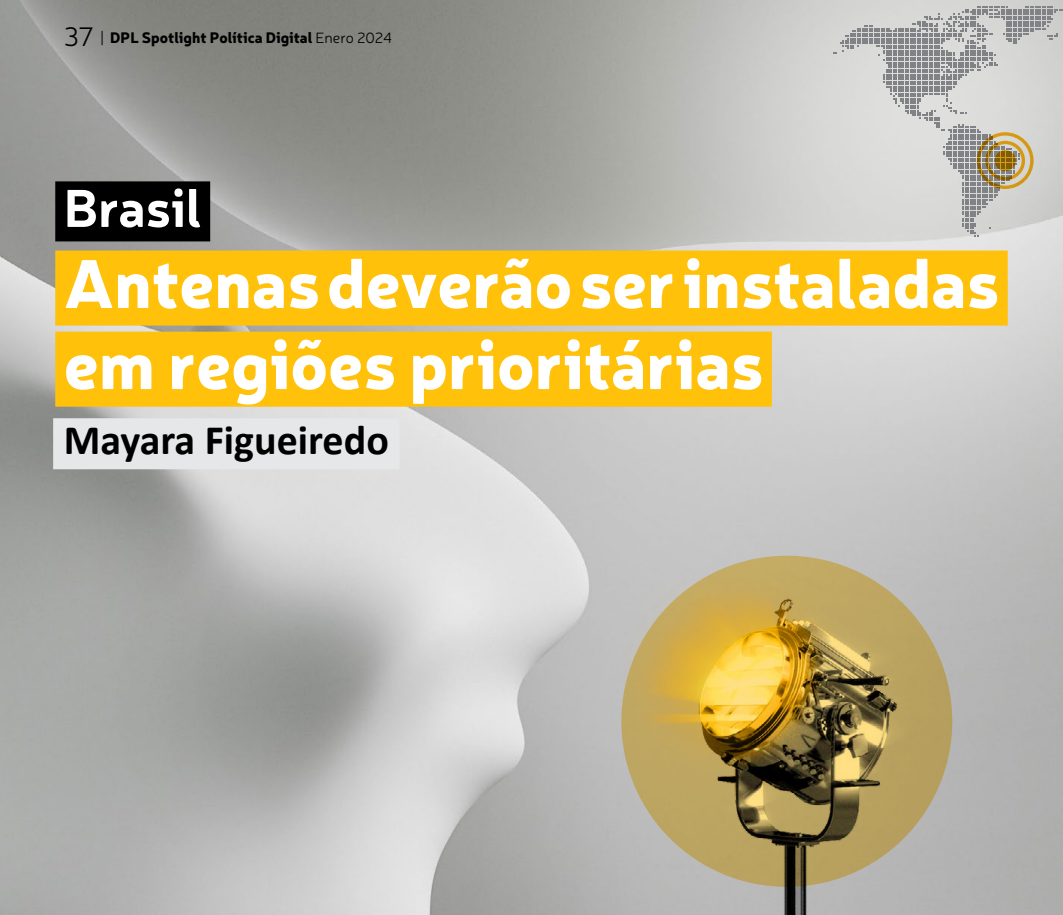
<style>
.page{position:relative;width:1063px;height:915px;background:#fff}
.page>*{position:absolute;margin:0;border:0;box-sizing:border-box;transform-origin:0 0}
.t1{font:900 67.5px/81px "Neris";color:#fff}
.t2{font:700 52.5px "Neris";color:#fff}
.t3{font:700 42px "Calibri";color:#000}
.t4{font:900 15px "Neris";color:#000}
.s1{font-weight:300;font-size:27px}
.s2{font-weight:300}
</style>
<div class="page">
<img style="left:0;top:0;width:1063px;height:914px">
<svg style="left:833px;top:7px;width:230px;height:229px;background:#c9c9c7"></svg>
<div style="left:55px;top:181px;width:155px;height:60px;background:#000"></div>
<div style="left:55px;top:250px;width:953px;height:75px;background:#ffc10a"></div>
<div style="left:55px;top:331px;width:717px;height:75px;background:#ffc10a"></div>
<div style="left:53px;top:418px;width:347px;height:51px;background:#e6e7e8"></div>
<img style="left:625px;top:545px;width:291px;height:369px">
<svg style="left:621px;top:555px;width:331px;height:331px;background:#ae954e"></svg>
<svg style="left:995px;top:150px;width:21px;height:21px"></svg>
<div style="left:985px;top:141px;width:40px;height:39px;border:3px solid #feb615;border-radius:50%"></div>
<div style="left:977px;top:132px;width:57px;height:57px;border:3px solid #feb615;border-radius:50%"></div>
<p class="t4" style="left:64px;top:27px;width:330px"><span class="s1">37</span> <span class="s2">|</span> DPL Spotlight Política Digital <span class="s2">Enero 2024</span></p>
<p class="t2" style="left:64px;top:171px;width:139px">Brasil</p>
<p class="t1" style="left:64px;top:239px;width:937px">Antenas deverão ser instaladas em regiões prioritárias</p>
<p class="t3" style="left:64px;top:414px;width:327px">Mayara Figueiredo</p>
</div>
